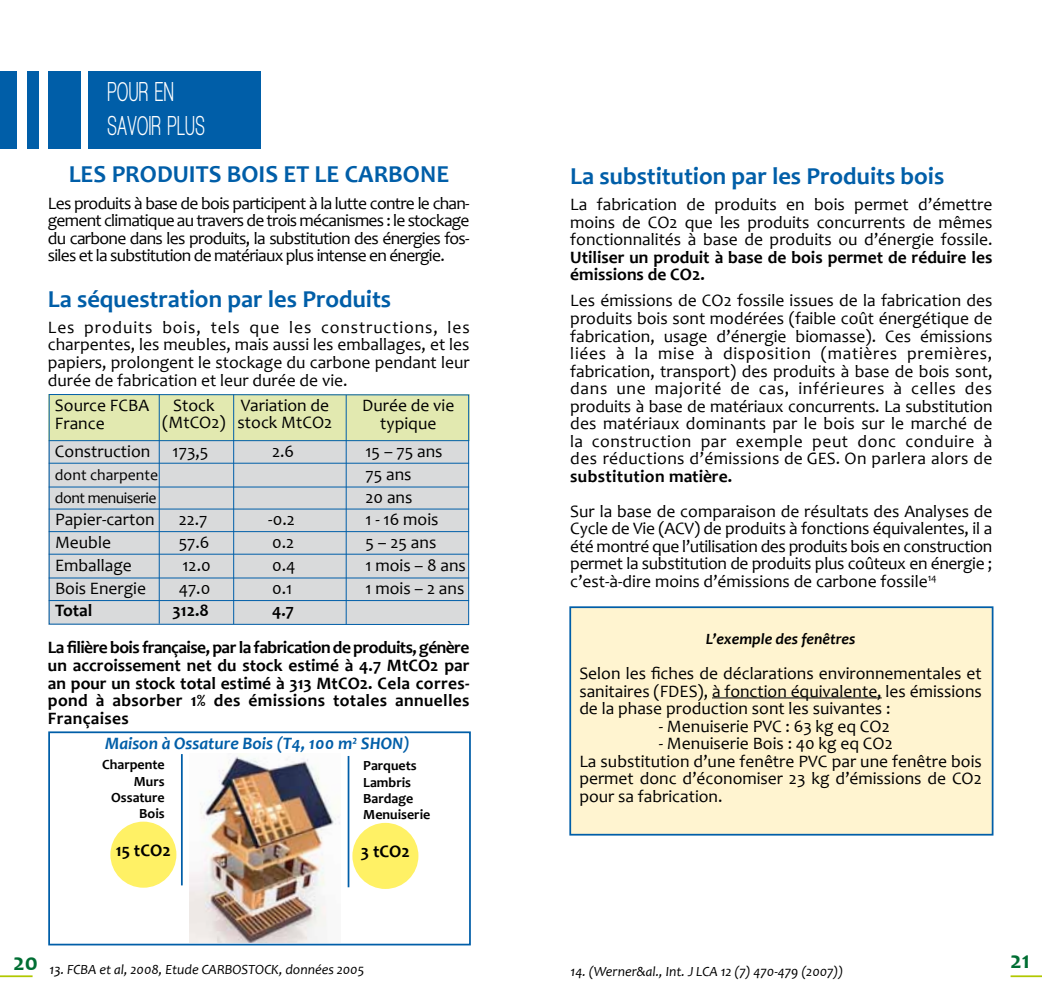
<style>
.page{position:relative;width:1042px;height:993px;background:#fff}
.page>*{position:absolute;margin:0;border:0;box-sizing:border-box;transform-origin:0 0}
.t1{font:700 ultra-condensed 28px/33.6px "Walkway";letter-spacing:.04em;color:#fff}
.t2{font:700 24.5px "Candara";color:#005ea8}
.t3{font:700 24.5px "Candara";color:#006e33}
.t4{font:700 17.68px "Candara";color:#000}
.t5{font:17.5px/17.5px "Candara";color:#000;text-align:justify}
.t6{font:700 17.5px/17.5px "Candara";color:#000;text-align:justify}
.t7{font:italic 700 17.5px "Candara";color:#005ea8}
.t8{font:700 17.5px "Candara";letter-spacing:.02em;color:#000}
.t9{font:italic 700 15.75px "Candara";color:#000}
.t10{font:15.75px "Candara";letter-spacing:-.03em;color:#000}
.t11{font:15.75px "Candara";color:#000}
.t12{font:italic 14px "Candara";color:#000}
.t13{font:700 14px/16.3px "Candara";color:#000;text-align:right}
</style>
<div class="page">
<div style="left:48px;top:441px;width:421px;height:183px;background:#d9dadb"></div>
<div style="left:48px;top:394px;width:421px;height:46px;background:#e2e9b0"></div>
<div style="left:49px;top:394px;width:420px;height:230px;border:1px solid #005ea8"></div>
<hr style="left:49px;top:440px;width:420px;height:1px;background:#005ea8">
<hr style="left:49px;top:462px;width:420px;height:1px;background:#005ea8">
<hr style="left:49px;top:486px;width:420px;height:1px;background:#005ea8">
<hr style="left:49px;top:508px;width:420px;height:1px;background:#005ea8">
<hr style="left:49px;top:531px;width:420px;height:1px;background:#005ea8">
<hr style="left:49px;top:553px;width:420px;height:1px;background:#005ea8">
<hr style="left:49px;top:577px;width:420px;height:1px;background:#005ea8">
<hr style="left:49px;top:600px;width:420px;height:1px;background:#005ea8">
<hr style="left:159px;top:394px;width:1px;height:229px;background:#005ea8">
<hr style="left:233px;top:394px;width:1px;height:230px;background:#005ea8">
<hr style="left:346px;top:395px;width:1px;height:229px;background:#005ea8">
<div style="left:110px;top:821px;width:66px;height:66px;background:#fff165;border-radius:50%"></div>
<div style="left:352px;top:822px;width:66px;height:66px;background:#fff165;border-radius:50%"></div>
<hr style="left:0;top:975px;width:33px;height:1px;background:#b1c800">
<hr style="left:1010px;top:975px;width:32px;height:1px;background:#b1c800">
<div style="left:88px;top:71px;width:172px;height:78px;background:#005ea8"></div>
<div style="left:48px;top:71px;width:33px;height:77px;background:#005ea8"></div>
<div style="left:27px;top:71px;width:12px;height:77px;background:#005ea8"></div>
<div style="left:0;top:71px;width:16px;height:77px;background:#005ea8"></div>
<div style="left:48px;top:731px;width:423px;height:214px;border:2px solid #005ea8"></div>
<hr style="left:181px;top:753px;width:2px;height:132px;background:#005ea8">
<hr style="left:348px;top:755px;width:1px;height:132px;background:#005ea8">
<div style="left:569px;top:606px;width:424px;height:229px;background:#fff4d0;border:2px solid #005ea8"></div>
<hr style="left:712px;top:697px;width:170px;height:1px;background:#000">
<img style="left:190px;top:754px;width:150px;height:188px">
<h1 class="t1" style="left:108px;top:75px;width:98px">POUR EN<br>SAVOIR PLUS</h1>
<h2 class="t2" style="left:69px;top:159px;width:382px">LES PRODUITS BOIS ET LE CARBONE</h2>
<h2 class="t2" style="left:570px;top:161px;width:375px">La substitution par les Produits bois</h2>
<p class="t5" style="left:570px;top:196px;width:424px">La fabrication de produits en bois permet d’émettre moins de CO2 que les produits concurrents de mêmes fonctionnalités à base de produits ou d’énergie fossile.</p>
<p class="t6" style="left:570px;top:248px;width:423px">Utiliser un produit à base de bois permet de réduire les émissions de CO2.</p>
<p class="t5" style="left:570px;top:292px;width:424px">Les émissions de CO2 fossile issues de la fabrication des produits bois sont modérées (faible coût énergétique de fabrication, usage d’énergie biomasse). Ces émissions liées à la mise à disposition (matières premières, fabrication, transport) des produits à base de bois sont, dans une majorité de cas, inférieures à celles des produits à base de matériaux concurrents. La substitution des matériaux dominants par le bois sur le marché de la construction par exemple peut donc conduire à des réductions d’émissions de GES. On parlera alors de</p>
<p class="t8" style="left:570px;top:465px;width:163px">substitution matière.</p>
<p class="t5" style="left:570px;top:502px;width:424px">Sur la base de comparaison de résultats des Analyses de Cycle de Vie (ACV) de produits à fonctions équivalentes, il a été montré que l’utilisation des produits bois en construction permet la substitution de produits plus coûteux en énergie ; c’est-à-dire moins d’émissions de carbone fossile<sup>14</sup></p>
<p class="t5" style="left:48px;top:194px;width:423px">Les produits à base de bois participent à la lutte contre le chan&shy;gement climatique au travers de trois mécanismes : le stockage du carbone dans les produits, la substitution des énergies fos&shy;siles et la substitution de matériaux plus intense en énergie.</p>
<h2 class="t2" style="left:48px;top:284px;width:345px">La séquestration par les Produits</h2>
<p class="t5" style="left:48px;top:318px;width:423px">Les produits bois, tels que les constructions, les charpentes, les meubles, mais aussi les emballages, et les papiers, prolongent le stockage du carbone pendant leur durée de fabrication et leur durée de vie.</p>
<p class="t5" style="left:162px;top:396px;width:65px;text-align:center">Stock (MtCO2)</p>
<p class="t5" style="left:238px;top:396px;width:96px">Variation de stock MtCO2</p>
<p class="t5" style="left:362px;top:397px;width:94px;text-align:center">Durée de vie typique</p>
<p class="t5" style="left:55px;top:397px;width:96px">Source FCBA<br>France</p>
<p class="t5" style="left:55px;top:442px;width:97px">Construction</p>
<p class="t5" style="left:173px;top:442px;width:37px">173,5</p>
<p class="t5" style="left:272px;top:442px;width:24px">2.6</p>
<p class="t5" style="left:365px;top:442px;width:79px">15 – 75 ans</p>
<p class="t11" style="left:55px;top:465px;width:105px">dont charpente</p>
<p class="t5" style="left:365px;top:465px;width:48px">75 ans</p>
<p class="t10" style="left:55px;top:487px;width:103px">dont menuiserie</p>
<p class="t5" style="left:365px;top:488px;width:48px">20 ans</p>
<p class="t5" style="left:55px;top:510px;width:101px">Papier-carton</p>
<p class="t5" style="left:179px;top:510px;width:30px">22.7</p>
<p class="t5" style="left:268px;top:510px;width:28px">-0.2</p>
<p class="t5" style="left:365px;top:510px;width:74px">1 - 16 mois</p>
<p class="t5" style="left:55px;top:533px;width:58px">Meuble</p>
<p class="t5" style="left:179px;top:533px;width:32px">57.6</p>
<p class="t5" style="left:272px;top:533px;width:24px">0.2</p>
<p class="t5" style="left:365px;top:533px;width:72px">5 – 25 ans</p>
<p class="t5" style="left:55px;top:556px;width:78px">Emballage</p>
<p class="t5" style="left:182px;top:556px;width:30px">12.0</p>
<p class="t5" style="left:272px;top:556px;width:25px">0.4</p>
<p class="t5" style="left:365px;top:556px;width:102px">1 mois – 8 ans</p>
<p class="t5" style="left:55px;top:579px;width:93px">Bois Energie</p>
<p class="t5" style="left:179px;top:579px;width:33px">47.0</p>
<p class="t5" style="left:272px;top:579px;width:22px">0.1</p>
<p class="t5" style="left:365px;top:579px;width:100px">1 mois – 2 ans</p>
<p class="t6" style="left:55px;top:601px;width:39px">Total</p>
<p class="t6" style="left:173px;top:601px;width:38px">312.8</p>
<p class="t6" style="left:272px;top:601px;width:23px">4.7</p>
<p class="t6" style="left:48px;top:638px;width:423px">La filière bois française, par la fabrication de produits, génère un accroissement net du stock estimé à 4.7 MtCO2 par an pour un stock total estimé à 313 MtCO2. Cela corres&shy;pond à absorber 1% des émissions totales annuelles Françaises</p>
<p class="t13" style="left:102px;top:756px;width:64px">Charpente<br>Murs<br>Ossature<br>Bois</p>
<p class="t13" style="left:363px;top:757px;width:69px;text-align:left">Parquets<br>Lambris<br>Bardage<br>Menuiserie</p>
<p class="t4" style="left:116px;top:839px;width:56px">15 tCO2</p>
<p class="t4" style="left:361px;top:840px;width:50px">3 tCO2</p>
<p class="t7" style="left:105px;top:732px;width:306px">Maison à Ossature Bois (T4, 100 m² SHON)</p>
<p class="t9" style="left:706px;top:629px;width:151px">L’exemple des fenêtres</p>
<p class="t5" style="left:579px;top:664px;width:404px">Selon les fiches de déclarations environnementales et sanitaires (FDES), à fonction équivalente, les émissions de la phase production sont les suivantes :</p>
<p class="t5" style="left:659px;top:717px;width:232px">- Menuiserie PVC : 63 kg eq CO2</p>
<p class="t5" style="left:579px;top:734px;width:404px;text-align:left;text-indent:79px">- Menuiserie Bois : 40 kg eq CO2<br>La substitution d’une fenêtre PVC par une fenêtre bois permet donc d’économiser 23 kg d’émissions de CO2 pour sa fabrication.</p>
<h2 class="t3" style="left:13px;top:947px;width:26px">20</h2>
<h2 class="t3" style="left:1010px;top:944px;width:21px">21</h2>
<p class="t12" style="left:50px;top:960px;width:316px">13. FCBA et al, 2008, Etude CARBOSTOCK, données 2005</p>
<p class="t12" style="left:570px;top:962px;width:274px">14. (Werner&amp;al., Int. J LCA 12 (7) 470-479 (2007))</p>
</div>
